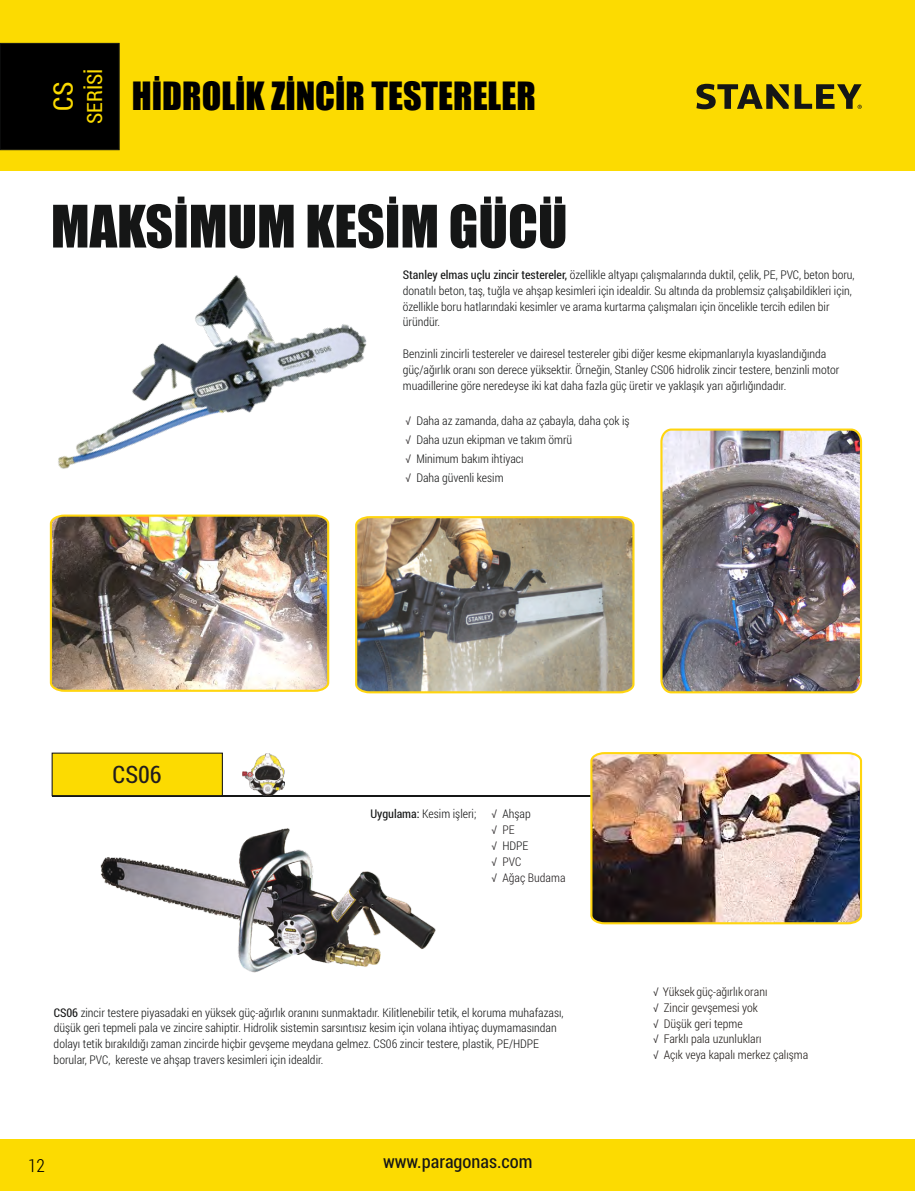
<style>
.page{position:relative;width:915px;height:1191px;background:#fff}
.page>*{position:absolute;margin:0;border:0;box-sizing:border-box;transform-origin:0 0}
.t1{font:54px "Impact";color:#151616}
.t2{font:36px "Impact";color:#000}
.t3{font:27px "Roboto Condensed";color:#fcdb01}
.t4{font:24px "Roboto Condensed";color:#211d1e}
.t5{font:21px "Roboto Condensed";color:#fcdb01}
.t6{font:18.45px "Roboto Condensed";color:#151616}
.t7{font:300 18px "Roboto Condensed";color:#000}
.t8{font:300 12px/15.9px "Roboto Condensed";color:#151616}
.t9{font:300 12px "Roboto Condensed";color:#1f1a17}
.t10{font:300 12px/15.9px "Roboto Condensed";color:#211d1e}
.s1{font-weight:400}
.s2{color:#211d1e}
.s3{color:#151616}
</style>
<div class="page">
<img style="left:58px;top:275px;width:309px;height:194px">
<hr style="left:52px;top:795px;width:540px;height:1px;background:#151616">
<img style="left:100px;top:828px;width:336px;height:145px">
<img style="left:660px;top:428px;width:202px;height:266px">
<img style="left:355px;top:516px;width:280px;height:178px">
<img style="left:49px;top:514px;width:281px;height:178px">
<div style="left:52px;top:752px;width:171px;height:44px;background:#fcdb01;border:1px solid #151616"></div>
<img style="left:242px;top:753px;width:43px;height:42px">
<div style="left:0;top:0;width:914px;height:170px;background:#fcdb01"></div>
<div style="left:0;top:43px;width:119px;height:107px;background:#000;border:1px solid #151616"></div>
<div style="left:0;top:1140px;width:914px;height:51px;background:#fcdb01"></div>
<svg style="left:696px;top:84px;width:165px;height:25px"></svg>
<img style="left:589px;top:752px;width:273px;height:173px">
<h3 class="t5" style="left:80px;top:124px;width:57px;rotate:-90deg">SERİSİ</h3>
<h3 class="t3" style="left:45px;top:110px;width:30px;rotate:-90deg">CS</h3>
<h2 class="t2" style="left:132px;top:82px;width:405px">HİDROLİK ZİNCİR TESTERELER</h2>
<h1 class="t1" style="left:51px;top:205px;width:518px">MAKSİMUM KESİM GÜCÜ</h1>
<p class="t8" style="left:402px;top:266px;width:453px"><span class="s1">Stanley elmas uçlu zincir testereler,</span> özellikle altyapı çalışmalarında duktil, çelik, PE, PVC, beton boru, donatılı beton, taş, tuğla ve ahşap kesimleri için idealdir. Su altında da problemsiz çalışabildikleri için, özellikle boru hatlarındaki kesimler ve arama kurtarma çalışmaları için öncelikle tercih edilen bir üründür.</p>
<p class="t8" style="left:402px;top:345px;width:438px">Benzinli zincirli testereler ve dairesel testereler gibi diğer kesme ekipmanlarıyla kıyaslandığında güç/ağırlık oranı son derece yüksektir. Örneğin, Stanley CS06 hidrolik zincir testere, benzinli motor muadillerine göre neredeyse iki kat daha fazla güç üretir ve yaklaşık yarı ağırlığındadır.</p>
<p class="t8" style="left:405px;top:412px;width:225px"><span class="s2">√</span> Daha az zamanda, daha az çabayla, daha çok iş</p>
<p class="t8" style="left:405px;top:450px;width:120px"><span class="s2">√</span> Minimum bakım ihtiyacı</p>
<p class="t8" style="left:405px;top:431px;width:168px"><span class="s2">√</span> Daha uzun ekipman ve takım ömrü</p>
<p class="t8" style="left:405px;top:469px;width:99px"><span class="s2">√</span> Daha güvenli kesim</p>
<h3 class="t4" style="left:113px;top:757px;width:50px">CS06</h3>
<p class="t8" style="left:370px;top:806px;width:107px"><span class="s1">Uygulama:</span> Kesim işleri;</p>
<p class="t10" style="left:491px;top:806px;width:75px">√ <span class="s3">Ahşap<br></span>√ PE<br>√ <span class="s3">HDPE<br></span>√ PVC<br>√ Ağaç Budama</p>
<p class="t9" style="left:652px;top:983px;width:116px"><span class="s2">√</span> Yüksek güç-ağırlık oranı</p>
<p class="t9" style="left:652px;top:1015px;width:91px"><span class="s2">√</span> Düşük geri tepme</p>
<p class="t9" style="left:652px;top:1046px;width:157px"><span class="s2">√</span> Açık veya kapalı merkez çalışma</p>
<p class="t8" style="left:54px;top:1004px;width:511px"><span class="s1">CS06</span> zincir testere piyasadaki en yüksek güç-ağırlık oranını sunmaktadır. Kilitlenebilir tetik, el koruma muhafazası, düşük geri tepmeli pala ve zincire sahiptir. Hidrolik sistemin sarsıntısız kesim için volana ihtiyaç duymamasından dolayı tetik bırakıldığı zaman zincirde hiçbir gevşeme meydana gelmez. CS06 zincir testere, plastik, PE/HDPE borular, PVC, kereste ve ahşap travers kesimleri için idealdir.</p>
<p class="t9" style="left:652px;top:999px;width:106px"><span class="s2">√</span> Zincir gevşemesi yok</p>
<p class="t9" style="left:652px;top:1030px;width:110px"><span class="s2">√</span> Farklı pala uzunlukları</p>
<h3 class="t7" style="left:28px;top:1153px;width:18px">12</h3>
<h3 class="t6" style="left:383px;top:1149px;width:151px">www.paragonas.com</h3>
</div>
